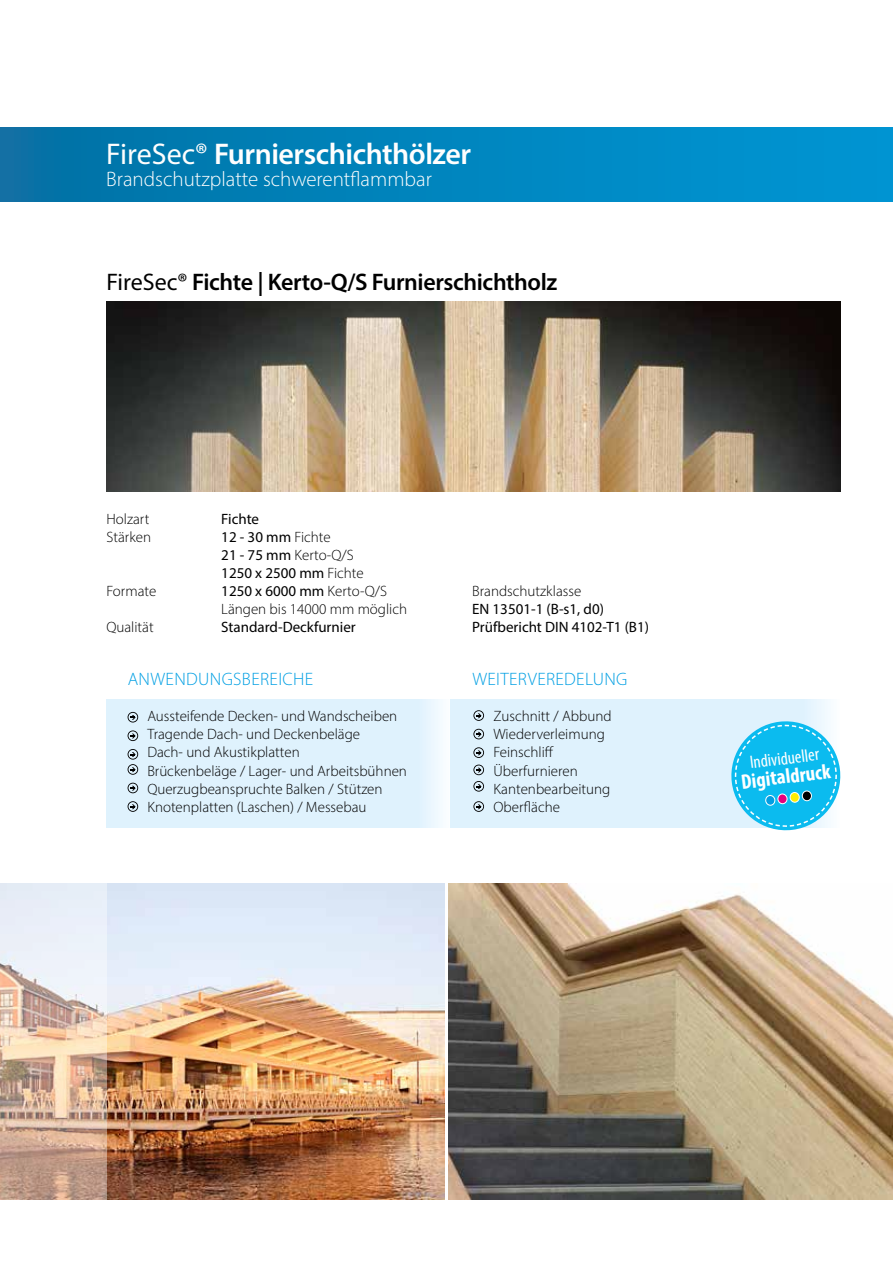
<style>
.page{position:relative;width:893px;height:1263px;background:#fff}
.page>*{position:absolute;margin:0;border:0;box-sizing:border-box;transform-origin:0 0}
.t1{font:600 30px "Myriad Pro";letter-spacing:-.015em;color:#fefefe}
.t2{font:600 24px "Myriad Pro";letter-spacing:-.015em;color:#000}
.t3{font:300 21px "Myriad Pro";color:#fefefe}
.t4{font:700 condensed 21px "Myriad Pro";color:#fff}
.t5{font:300 18px "Myriad Pro";letter-spacing:.02em;color:#009fe3}
.t6{font:condensed 18px "Myriad Pro";color:#fff}
.t7{font:300 15px/18px "Myriad Pro";color:#000}
.t8{font:15px/18px "Myriad Pro";color:#000}
.s1{font-weight:400}
</style>
<div class="page">
<div style="left:106px;top:700px;width:345px;height:127px;background:#dff2fd"></div>
<img style="left:106px;top:302px;width:734px;height:189px">
<div style="left:0;top:128px;width:893px;height:73px;background:linear-gradient(to right,#0372a5,#0097d5)"></div>
<div style="left:451px;top:700px;width:389px;height:127px;background:#dff2fd"></div>
<svg style="left:128px;top:712px;width:10px;height:10px"></svg>
<svg style="left:128px;top:730px;width:10px;height:11px"></svg>
<svg style="left:128px;top:749px;width:10px;height:26px"></svg>
<svg style="left:128px;top:783px;width:10px;height:10px"></svg>
<svg style="left:128px;top:801px;width:10px;height:11px"></svg>
<svg style="left:473px;top:710px;width:11px;height:11px"></svg>
<svg style="left:473px;top:729px;width:11px;height:10px"></svg>
<svg style="left:473px;top:747px;width:11px;height:11px"></svg>
<svg style="left:473px;top:764px;width:11px;height:11px"></svg>
<svg style="left:473px;top:781px;width:11px;height:11px"></svg>
<svg style="left:473px;top:801px;width:11px;height:11px"></svg>
<img style="left:106px;top:884px;width:338px;height:315px">
<img style="left:449px;top:884px;width:444px;height:315px">
<svg style="left:0;top:883px;width:106px;height:317px"></svg>
<svg style="left:728px;top:718px;width:113px;height:113px"></svg>
<h1 class="t1" style="left:106px;top:134px;width:366px"><span class="s1">FireSec®</span> Furnierschichthölzer</h1>
<h3 class="t3" style="left:106px;top:166px;width:327px">Brandschutzplatte schwerentflammbar</h3>
<h2 class="t2" style="left:106px;top:266px;width:452px"><span class="s1">FireSec®</span> Fichte | Kerto-Q/S Furnierschichtholz</h2>
<p class="t7" style="left:106px;top:509px;width:46px">Holzart<br>Stärken</p>
<p class="t7" style="left:106px;top:581px;width:51px">Formate</p>
<p class="t7" style="left:106px;top:617px;width:49px">Qualität</p>
<p class="t7" style="left:221px;top:509px;width:187px"><span class="s1">Fichte<br>12 - 30 mm</span> Fichte<br><span class="s1">21 - 75 mm</span> Kerto-Q/S<br><span class="s1">1250 x 2500 mm</span> Fichte<br><span class="s1">1250 x 6000 mm</span> Kerto-Q/S<br>Längen bis 14000 mm möglich</p>
<p class="t8" style="left:221px;top:617px;width:136px">Standard-Deckfurnier</p>
<p class="t7" style="left:472px;top:581px;width:111px">Brandschutzklasse</p>
<p class="t8" style="left:472px;top:599px;width:178px">EN 13501-1 (B-s1, d0)<br>Prüfbericht DIN 4102-T1 (B1)</p>
<p class="t5" style="left:128px;top:669px;width:187px">ANWENDUNGSBEREICHE</p>
<p class="t5" style="left:472px;top:669px;width:157px">WEITERVEREDELUNG</p>
<p class="t7" style="left:493px;top:707px;width:120px">Zuschnitt / Abbund<br>Wiederverleimung<br>Feinschliff<br>Überfurnieren<br>Kantenbearbeitung<br>Oberfläche</p>
<p class="t7" style="left:147px;top:707px;width:261px">Aussteifende Decken- und Wandscheiben Tragende Dach- und Deckenbeläge<br>Dach- und Akustikplatten<br>Brückenbeläge / Lager- und Arbeitsbühnen Querzugbeanspruchte Balken / Stützen Knotenplatten (Laschen) / Messebau</p>
<p class="t6" style="left:749px;top:751px;width:71px;rotate:-7deg">Individueller</p>
<h3 class="t4" style="left:740px;top:769px;width:91px;rotate:-7deg">Digitaldruck</h3>
</div>
